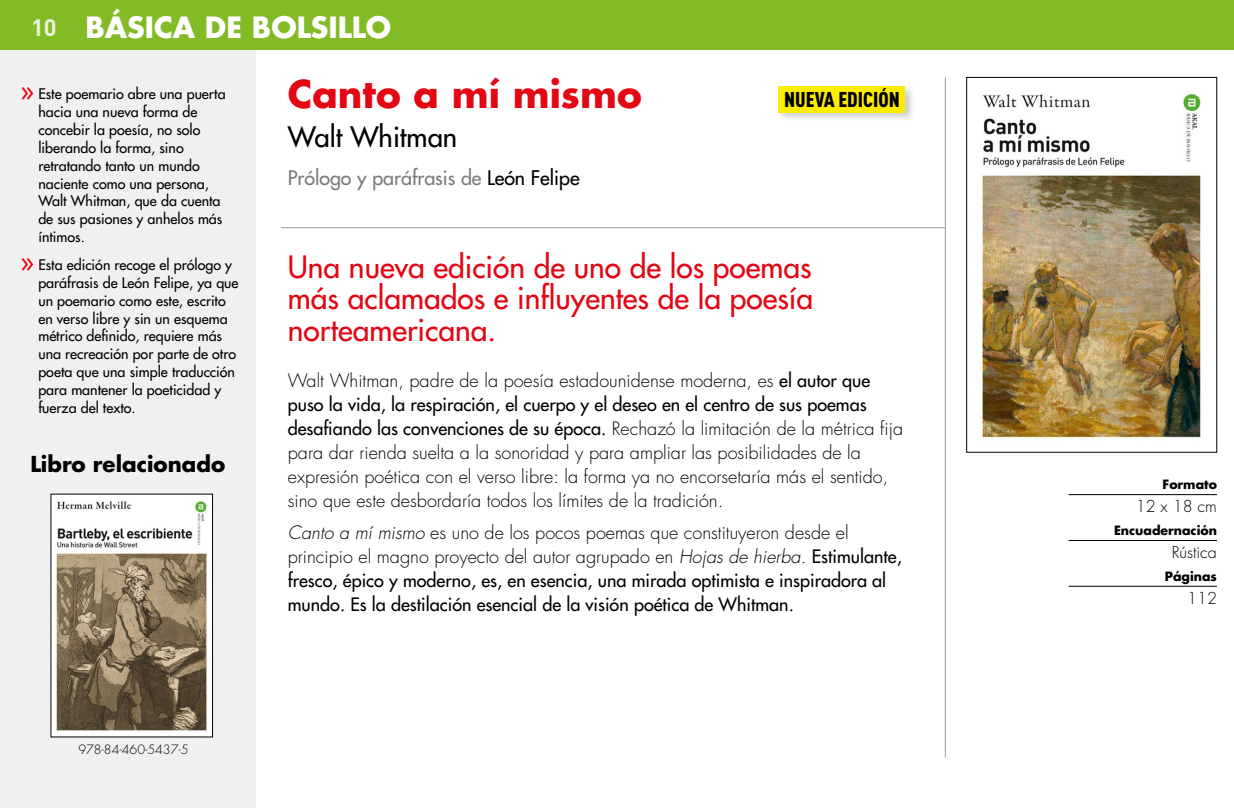
<style>
.page{position:relative;width:1234px;height:808px;background:#fff}
.page>*{position:absolute;margin:0;border:0;box-sizing:border-box;transform-origin:0 0}
.t1{font:700 37.35px "Futura Std";color:#e30613}
.t2{font:500 30px/31.5px "Futura Std";color:#e30613;text-align:justify}
.t3{font:700 28.5px "Futura Std";color:#fff}
.t4{font:500 27.45px "Futura Std";color:#000}
.t5{font:700 21.45px "Futura Std";color:#000}
.t6{font:900 condensed 21.15px "DIN Pro";color:#000}
.t7{font:500 19.65px "Futura Std";color:#7c7b7b}
.t8{font:300 18px/24px "Futura Std";color:#000}
.t9{font:500 18px/24px "Futura Std";color:#000}
.t10{font:300 16.05px "Futura Std";color:#000}
.t11{font:500 14.25px/17.9px "Futura Std";color:#000}
.t12{font:700 12.45px "Futura Std";color:#000}
.t13{font:300 12.45px "Futura Std";color:#000}
.s1{font-family:"DIN Pro";font-size:23.55px;color:#eaf2da}
.s2{font-size:26.7px;color:#e30613}
.s3{color:#000}
.s4{font-weight:500}
.s5{font-weight:300;font-style:italic}
.s6{font-weight:300}
</style>
<div class="page">
<hr style="left:1068px;top:494px;width:148px;height:1px;background:#000">
<hr style="left:1068px;top:540px;width:148px;height:1px;background:#000">
<hr style="left:1068px;top:586px;width:148px;height:1px;background:#000">
<img style="left:979px;top:93px;width:222px;height:345px">
<div style="left:966px;top:77px;width:250px;height:375px;border:1px solid #000"></div>
<div style="left:0;top:49px;width:256px;height:759px;background:#f0f0f0"></div>
<img style="left:53px;top:496px;width:158px;height:239px">
<div style="left:51px;top:494px;width:162px;height:243px;border:1px solid #000"></div>
<hr style="left:281px;top:227px;width:664px;height:1px;background:#a59c99">
<hr style="left:944px;top:77px;width:1px;height:681px;background:#a59c99">
<div style="left:0;top:0;width:1233px;height:49px;background:#83bb26"></div>
<div style="left:777px;top:84px;width:138px;height:39px;background:#000;opacity:.2"></div>
<div style="left:778px;top:86px;width:126px;height:26px;background:#ffed00"></div>
<h3 class="t3" style="left:31px;top:9px;width:361px"><span class="s1">10</span> BÁSICA DE BOLSILLO</h3>
<p class="t11" style="left:38px;top:85px;width:189px;text-indent:-18px"><span class="s2">»</span> Este poemario abre una puerta hacia una nueva forma de concebir la poesía, no solo liberando la forma, sino retratando tanto un mundo naciente como una persona,<br>Walt Whitman, que da cuenta de sus pasiones y anhelos más íntimos.</p>
<p class="t11" style="left:38px;top:256px;width:202px;text-indent:-18px"><span class="s2">»</span> Esta edición recoge el prólogo y paráfrasis de León Felipe, ya que un poemario como este, escrito en verso libre y sin un esquema métrico definido, requiere más una recreación por parte de otro poeta que una simple traducción para mantener la poeticidad y fuerza del texto.</p>
<h3 class="t5" style="left:30px;top:449px;width:196px">Libro relacionado</h3>
<h1 class="t1" style="left:288px;top:69px;width:355px">Canto a mí mismo</h1>
<h3 class="t4" style="left:288px;top:119px;width:171px">Walt Whitman</h3>
<h3 class="t7" style="left:288px;top:166px;width:293px">Prólogo y paráfrasis de <span class="s3">León Felipe</span></h3>
<h3 class="t6" style="left:784px;top:87px;width:117px">NUEVA EDICIÓN</h3>
<h2 class="t2" style="left:288px;top:251px;width:526px">Una nueva edición de uno de los poemas más aclamados e influyentes de la poesía norteamericana.</h2>
<p class="t8" style="left:288px;top:369px;width:616px">Walt Whitman, padre de la poesía estadounidense moderna, es <span class="s4">el autor que puso la vida, la respiración, el cuerpo y el deseo en el centro de sus poemas desafiando las convenciones de su época.</span> Rechazó la limitación de la métrica fija para dar rienda suelta a la sonoridad y para ampliar las posibilidades de la expresión poética con el verso libre: la forma ya no encorsetaría más el sentido, sino que este desbordaría todos los límites de la tradición.</p>
<p class="t9" style="left:288px;top:521px;width:615px"><span class="s5">Canto a mí mismo</span> <span class="s6">es uno de los pocos poemas que constituyeron desde el principio el magno proyecto del autor agrupado en</span> <span class="s5">Hojas de hierba.</span> Estimulante, fresco, épico y moderno, es, en esencia, una mirada optimista e inspiradora al mundo. Es la destilación esencial de la visión poética de Whitman.</p>
<p class="t13" style="left:78px;top:742px;width:112px">978-84-460-5437-5</p>
<p class="t12" style="left:1162px;top:476px;width:56px">Formato</p>
<p class="t10" style="left:1135px;top:497px;width:83px">12 x 18 cm</p>
<p class="t12" style="left:1113px;top:522px;width:104px">Encuadernación</p>
<p class="t10" style="left:1171px;top:542px;width:47px">Rústica</p>
<p class="t12" style="left:1164px;top:568px;width:54px">Páginas</p>
<p class="t10" style="left:1186px;top:588px;width:31px">112</p>
</div>
